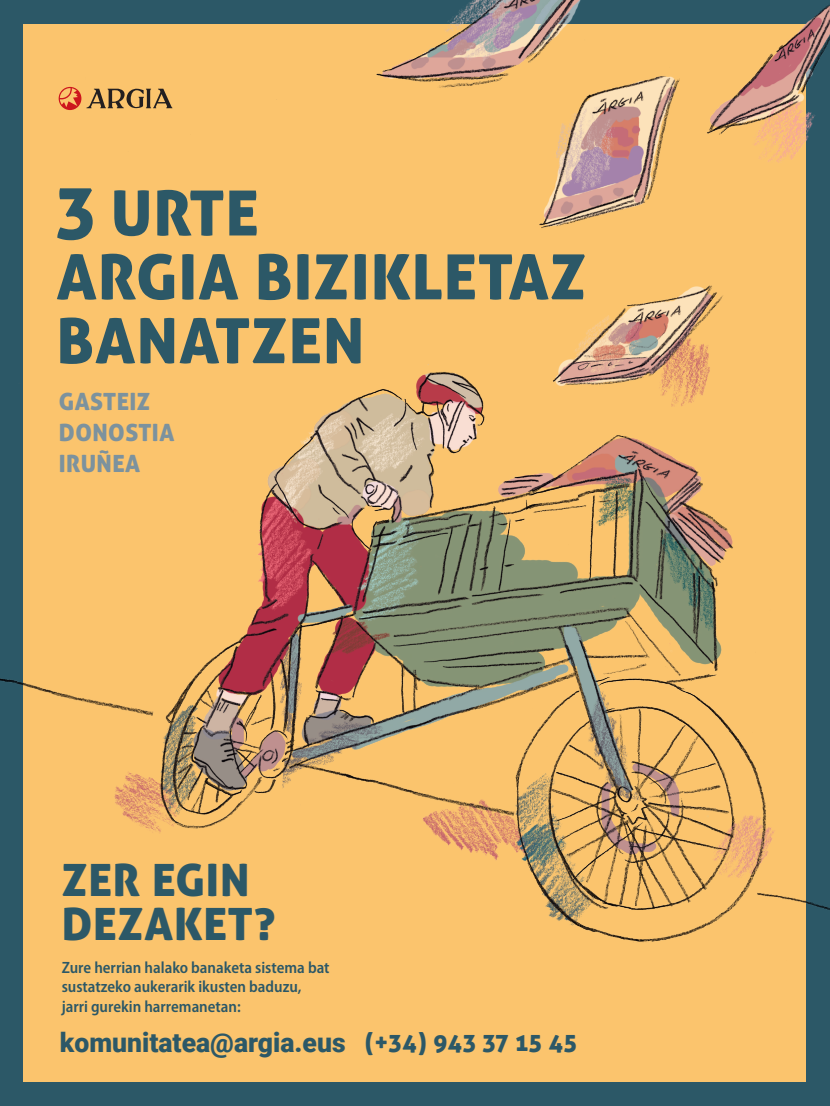
<style>
.page{position:relative;width:830px;height:1106px;background:#fff}
.page>*{position:absolute;margin:0;border:0;box-sizing:border-box;transform-origin:0 0}
.t1{font:62.4px/63.8px "Aller Display";letter-spacing:.02em;color:#2c5867}
.t2{font:44.55px/44px "Aller Display";letter-spacing:.02em;color:#2c5867}
.t3{font:900 27px "Roboto";color:#2c5867}
.t4{font:23.7px/31.2px "Aller Display";letter-spacing:.02em;color:#7c929e}
.t5{font:600 semi-condensed 16.35px/19.4px "Myriad Pro";color:#2c5867}
.s1{font-size:72.15px}
.s2{font-family:"Aller Display";font-weight:400;font-size:24.3px}
</style>
<div class="page">
<div style="left:0;top:0;width:829px;height:1106px;background:#2c5867"></div>
<div style="left:24px;top:24px;width:781px;height:1057px;background:#fbc46d"></div>
<img style="left:0;top:0;width:829px;height:993px">
<h1 class="t1" style="left:56px;top:180px;width:531px"><span class="s1">3</span> URTE<br>ARGIA BIZIKLETAZ<br>BANATZEN</h1>
<h3 class="t4" style="left:59px;top:385px;width:117px">GASTEIZ<br>DONOSTIA<br>IRUÑEA</h3>
<h2 class="t2" style="left:62px;top:857px;width:215px">ZER EGIN<br>DEZAKET?</h2>
<p class="t5" style="left:62px;top:957px;width:269px">Zure herrian halako banaketa sistema bat sustatzeko aukerarik ikusten baduzu, jarri gurekin harremanetan:</p>
<h3 class="t3" style="left:60px;top:1023px;width:518px">komunitatea@argia.eus <span class="s2">(+34) 943 37 15 45</span></h3>
</div>
